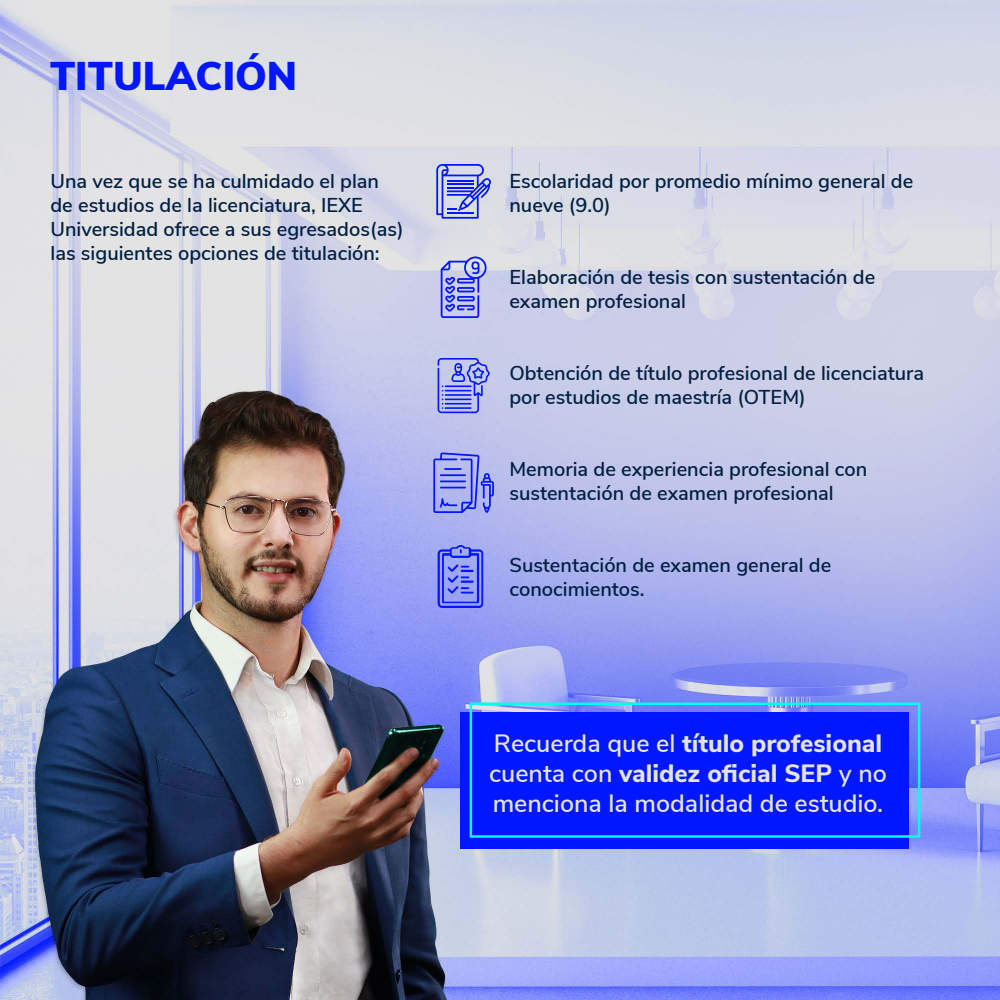
<style>
.page{position:relative;width:1000px;height:1000px;background:#fff}
.page>*{position:absolute;margin:0;border:0;box-sizing:border-box;transform-origin:0 0}
.t1{font:900 40px "Nunito Sans";color:#0017ff}
.t2{font:600 25px/30px "Nunito Sans";color:#e3e3e3}
.t3{font:600 20px/24px "Nunito Sans";color:#001f42}
.s1{font-weight:800}
</style>
<div class="page">
<img style="left:0;top:0;width:1000px;height:1000px">
<div style="left:460px;top:712px;width:449px;height:136px;background:#0017ff"></div>
<div style="left:470px;top:702px;width:450px;height:136px;border:2px solid #00ffe8"></div>
<svg style="left:436px;top:164px;width:55px;height:55px;background:#8f99ed"></svg>
<svg style="left:438px;top:358px;width:52px;height:55px;background:#8d97ef"></svg>
<svg style="left:433px;top:452px;width:61px;height:61px;background:#8891f2"></svg>
<svg style="left:441px;top:256px;width:46px;height:62px;background:#9199ee"></svg>
<svg style="left:438px;top:545px;width:45px;height:63px;background:#6976f6"></svg>
<h1 class="t1" style="left:50px;top:47px;width:249px">TITULACIÓN</h1>
<p class="t3" style="left:50px;top:168px;width:355px">Una vez que se ha culmidado el plan de estudios de la licenciatura, IEXE Universidad ofrece a sus egresados(as) las siguientes opciones de titulación:</p>
<p class="t3" style="left:509px;top:168px;width:405px">Escolaridad por promedio mínimo general de nueve (9.0)</p>
<p class="t3" style="left:509px;top:264px;width:367px">Elaboración de tesis con sustentación de examen profesional</p>
<p class="t3" style="left:509px;top:360px;width:416px">Obtención de título profesional de licenciatura por estudios de maestría (OTEM)</p>
<p class="t3" style="left:509px;top:456px;width:359px">Memoria de experiencia profesional con sustentación de examen profesional</p>
<p class="t3" style="left:509px;top:552px;width:323px">Sustentación de examen general de conocimientos.</p>
<p class="t2" style="left:489px;top:727px;width:399px">Recuerda que el <span class="s1">título profesional </span>cuenta con <span class="s1">validez oficial SEP</span> y no menciona la modalidad de estudio.</p>
</div>
